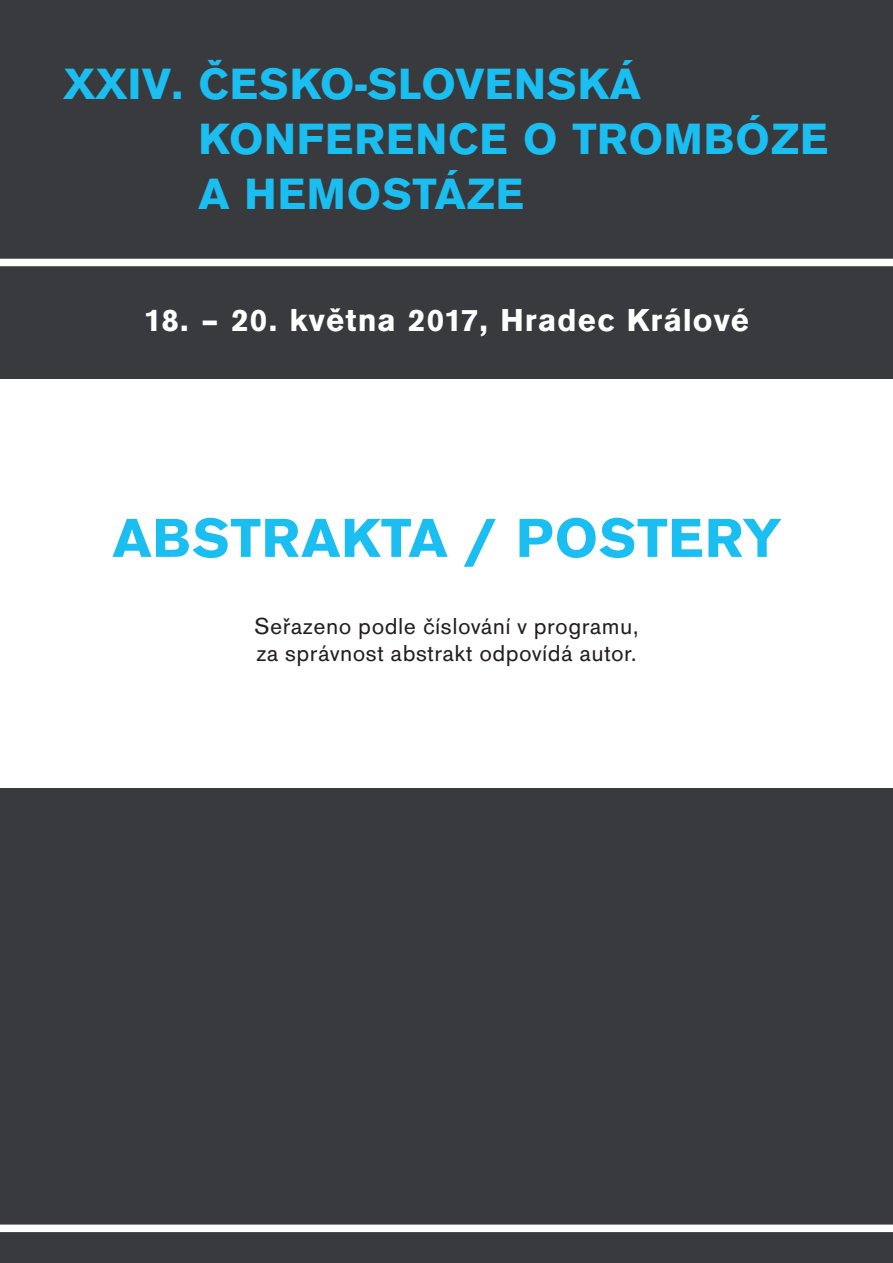
<style>
.page{position:relative;width:893px;height:1263px;background:#fff}
.page>*{position:absolute;margin:0;border:0;box-sizing:border-box;transform-origin:0 0}
.Normální{font:700 57px "Accius TCE";letter-spacing:.02em;color:#1abef0}
.Normální-2{font:700 45.45px/54.9px "Accius TCE";letter-spacing:.02em;color:#1abef0}
.Normální-3{font:700 33px "Accius TCE";letter-spacing:.04em;color:#fff}
.Normální-4{font:24px "Accius TCE";letter-spacing:.02em;color:#231f20}
</style>
<div class="page">
<div style="left:0;top:789px;width:893px;height:474px;background:#393a3e"></div>
<div style="left:0;top:0;width:893px;height:378px;background:#393a3e"></div>
<div style="left:0;top:1224px;width:893px;height:8px;background:#fff"></div>
<div style="left:0;top:259px;width:893px;height:7px;background:#fff"></div>
<p class="Normální-2" style="left:198px;top:57px;width:631px;text-indent:-135px">XXIV. ČESKO-SLOVENSKÁ<br>KONFERENCE O TROMBÓZE<br>A HEMOSTÁZE</p>
<p class="Normální-3" style="left:144px;top:302px;width:607px">18. – 20. května 2017, Hradec Králové</p>
<p class="Normální" style="left:113px;top:506px;width:669px">ABSTRAKTA / POSTERY</p>
<p class="Normální-4" style="left:255px;top:612px;width:385px">Seřazeno podle číslování v programu,</p>
<p class="Normální-4" style="left:256px;top:639px;width:382px">za správnost abstrakt odpovídá autor.</p>
</div>
